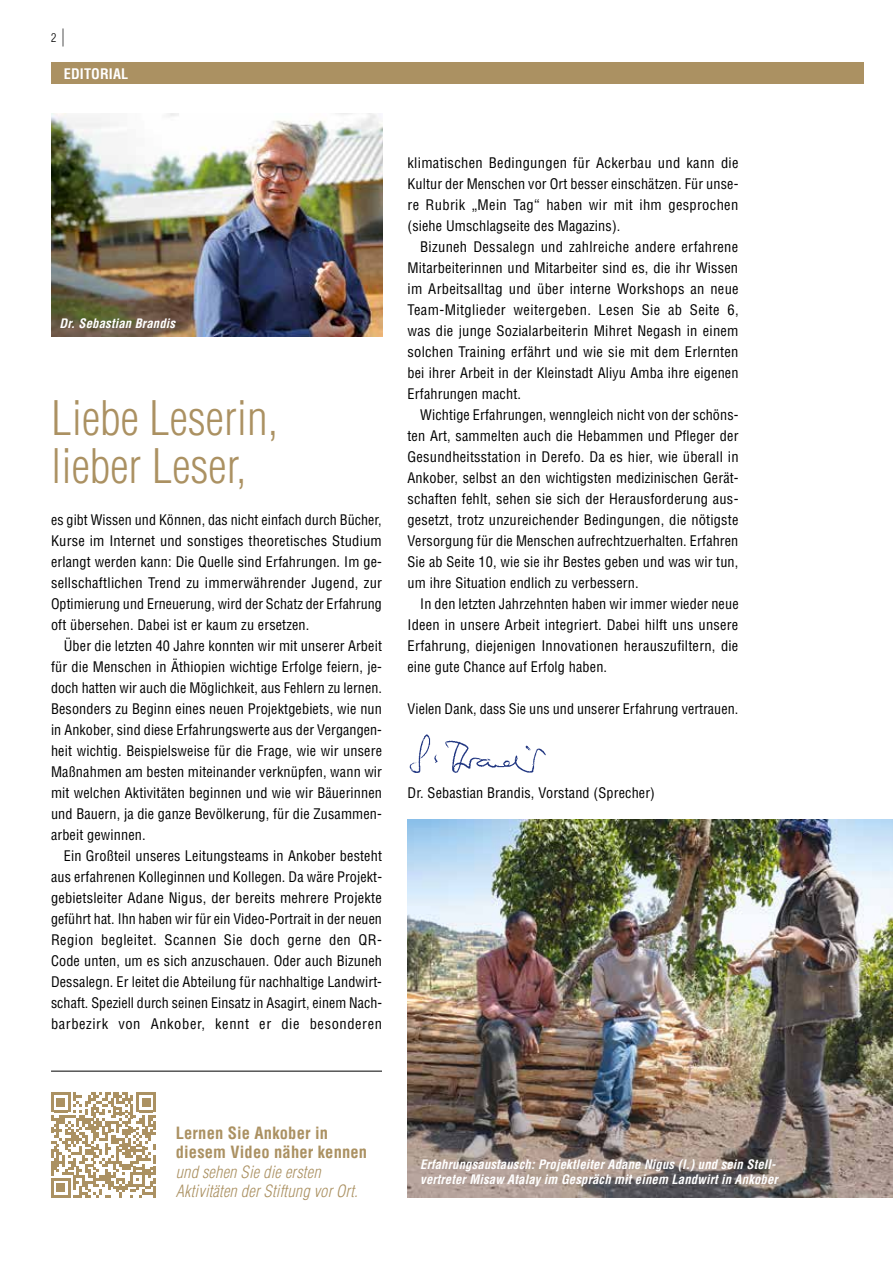
<style>
.page{position:relative;width:893px;height:1263px;background:#fff}
.page>*{position:absolute;margin:0;border:0;box-sizing:border-box;transform-origin:0 0}
.t1{font:300 condensed 46.5px/48px "Helvetica";color:#ab9162}
.t2{font:italic 300 condensed 16.5px/19.5px "Helvetica";letter-spacing:.01em;color:#ab9162}
.t3{font:700 condensed 16.5px/19.5px "Helvetica";letter-spacing:.01em;color:#ab9162}
.t4{font:condensed 14.25px/21px "Helvetica";letter-spacing:.01em;color:#000;text-align:justify}
.t5{font:700 condensed 14.25px "Helvetica";letter-spacing:.01em;color:#fff}
.t6{font:italic 700 condensed 12.75px/15.8px "Helvetica";letter-spacing:.01em;color:#fff}
.t7{font:300 condensed 12px "Helvetica";color:#000}
.s1{font-size:18px}
</style>
<div class="page">
<img style="left:51px;top:114px;width:331px;height:222px">
<div style="left:51px;top:63px;width:812px;height:21px;background:#ab9162"></div>
<img style="left:409px;top:734px;width:137px;height:39px">
<img style="left:407px;top:819px;width:486px;height:378px">
<svg style="left:51px;top:1092px;width:105px;height:106px"></svg>
<hr style="left:51px;top:1071px;width:331px;height:1px;background:#000">
<p class="t7" style="left:51px;top:30px;width:15px">2 <span class="s1">|</span></p>
<p class="t5" style="left:64px;top:65px;width:66px">EDITORIAL</p>
<p class="t6" style="left:60px;top:315px;width:117px">Dr. Sebastian Brandis</p>
<h1 class="t1" style="left:51px;top:394px;width:229px">Liebe Leserin, lieber Leser,</h1>
<p class="t4" style="left:51px;top:509px;width:333px">es gibt Wissen und Können, das nicht einfach durch Bücher, Kurse im Internet und sonstiges theoretisches Studium erlangt werden kann: Die Quelle sind Erfahrungen. Im ge&shy;sellschaftlichen Trend zu immerwährender Jugend, zur Optimierung und Erneuerung, wird der Schatz der Erfahrung oft übersehen. Dabei ist er kaum zu ersetzen.</p>
<p class="t4" style="left:51px;top:635px;width:333px;text-indent:13px">Über die letzten 40 Jahre konnten wir mit unserer Arbeit für die Menschen in Äthiopien wichtige Erfolge feiern, je&shy;doch hatten wir auch die Möglichkeit, aus Fehlern zu lernen.<br>Besonders zu Beginn eines neuen Projektgebiets, wie nun in Ankober, sind diese Erfahrungswerte aus der Vergangen&shy;heit wichtig. Beispielsweise für die Frage, wie wir unsere Maßnahmen am besten miteinander verknüpfen, wann wir mit welchen Aktivitäten beginnen und wie wir Bäuerinnen und Bauern, ja die ganze Bevölkerung, für die Zusammen&shy;arbeit gewinnen.</p>
<p class="t4" style="left:51px;top:845px;width:333px;text-indent:13px">Ein Großteil unseres Leitungsteams in Ankober besteht aus erfahrenen Kolleginnen und Kollegen. Da wäre Projekt&shy;gebietsleiter Adane Nigus, der bereits mehrere Projekte geführt hat. Ihn haben wir für ein Video-Portrait in der neuen Region begleitet. Scannen Sie doch gerne den QR-Code unten, um es sich anzuschauen. Oder auch Bizuneh Dessalegn. Er leitet die Abteilung für nachhaltige Landwirt&shy;schaft. Speziell durch seinen Einsatz in Asagirt, einem Nach&shy;barbezirk von Ankober, kennt er die besonderen</p>
<p class="t4" style="left:407px;top:152px;width:333px">klimatischen Bedingungen für Ackerbau und kann die Kultur der Menschen vor Ort besser einschätzen. Für unse&shy;re Rubrik „Mein Tag“ haben wir mit ihm gesprochen (siehe Umschlagseite des Magazins).</p>
<p class="t4" style="left:407px;top:236px;width:333px;text-indent:13px">Bizuneh Dessalegn und zahlreiche andere erfahrene Mitarbeiterinnen und Mitarbeiter sind es, die ihr Wissen im Arbeitsalltag und über interne Workshops an neue Team-Mitglieder weitergeben. Lesen Sie ab Seite 6, was die junge Sozialarbeiterin Mihret Negash in einem solchen Training erfährt und wie sie mit dem Erlernten bei ihrer Arbeit in der Kleinstadt Aliyu Amba ihre eigenen Erfahrungen macht.</p>
<p class="t4" style="left:407px;top:404px;width:333px;text-indent:13px">Wichtige Erfahrungen, wenngleich nicht von der schöns&shy;ten Art, sammelten auch die Hebammen und Pfleger der Gesundheitsstation in Derefo. Da es hier, wie überall in Ankober, selbst an den wichtigsten medizinischen Gerät&shy;schaften fehlt, sehen sie sich der Herausforderung aus&shy;gesetzt, trotz unzureichender Bedingungen, die nötigste Versorgung für die Menschen aufrechtzuerhalten. Erfahren Sie ab Seite 10, wie sie ihr Bestes geben und was wir tun, um ihre Situation endlich zu verbessern.</p>
<p class="t4" style="left:407px;top:593px;width:333px;text-indent:13px">In den letzten Jahrzehnten haben wir immer wieder neue Ideen in unsere Arbeit integriert. Dabei hilft uns unsere Erfahrung, diejenigen Innovationen herauszufiltern, die eine gute Chance auf Erfolg haben.</p>
<p class="t4" style="left:407px;top:698px;width:332px">Vielen Dank, dass Sie uns und unserer Erfahrung vertrauen.</p>
<p class="t4" style="left:407px;top:782px;width:249px">Dr. Sebastian Brandis, Vorstand (Sprecher)</p>
<p class="t3" style="left:176px;top:1123px;width:193px">Lernen Sie Ankober in diesem Video näher kennen</p>
<p class="t2" style="left:176px;top:1162px;width:184px">und sehen Sie die ersten<br>Aktivitäten der Stiftung vor Ort.</p>
<p class="t6" style="left:420px;top:1156px;width:359px">Erfahrungsaustausch: Projektleiter Adane Nigus (l.) und sein Stell&shy;vertreter Misaw Atalay im Gespräch mit einem Landwirt in Ankober</p>
</div>
